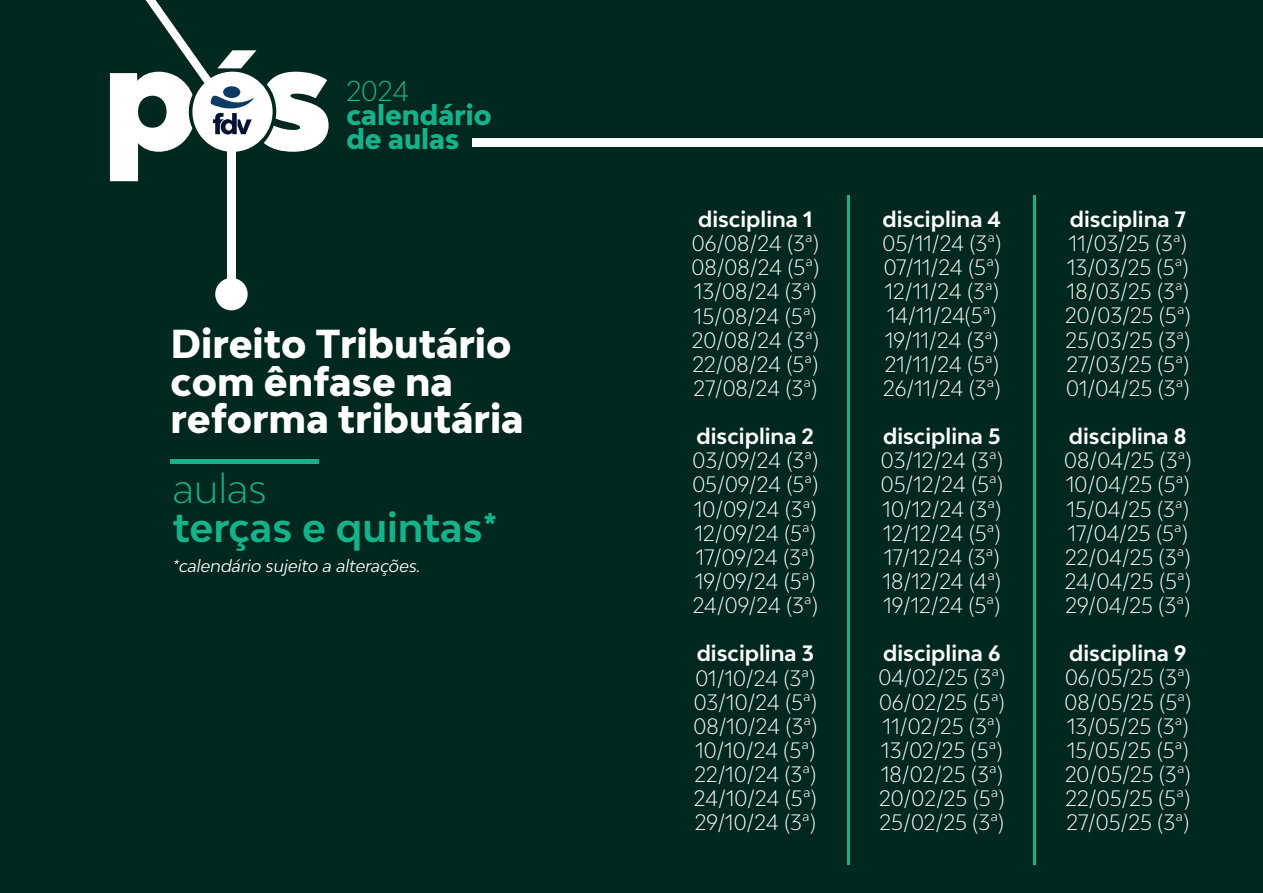
<style>
.page{position:relative;width:1263px;height:893px;background:#00281f}
.page>*{position:absolute;margin:0;border:0;box-sizing:border-box;transform-origin:0 0}
.t1{font:700 39px "Bw Modelica";color:#16b28a}
.t2{font:300 39px "Bw Modelica";color:#16b28a}
.t3{font:800 38.25px/37.8px "Bw Modelica";color:#fff}
.t4{font:800 27px/24.2px "Bw Modelica";color:#16b28a}
.t5{font:300 27px "Bw Modelica";color:#16b28a}
.t6{font:300 21px/24.2px "Bw Modelica";color:#fff}
.t7{font:700 21px "Bw Modelica";color:#fff}
.t8{font:italic 16.5px "Bw Modelica";color:#fff}
</style>
<div class="page">
<div style="left:171px;top:459px;width:148px;height:5px;background:#16b28a"></div>
<div style="left:192px;top:72px;width:81px;height:80px;background:#fff;border-radius:50%"></div>
<svg style="left:264px;top:72px;width:65px;height:80px"></svg>
<div style="left:472px;top:138px;width:791px;height:8px;background:#fff"></div>
<svg style="left:110px;top:0;width:146px;height:181px"></svg>
<div style="left:228px;top:142px;width:8px;height:149px;background:#fff"></div>
<div style="left:215px;top:278px;width:33px;height:32px;background:#fff;border-radius:50%"></div>
<hr style="left:847px;top:196px;width:3px;height:669px;background:#16b28a">
<hr style="left:1033px;top:196px;width:3px;height:669px;background:#16b28a">
<p class="t5" style="left:346px;top:73px;width:64px">2024</p>
<p class="t4" style="left:346px;top:102px;width:147px">calendário de aulas</p>
<h2 class="t3" style="left:171px;top:324px;width:355px">Direito Tributário com ênfase na reforma tributária</h2>
<h1 class="t2" style="left:173px;top:463px;width:95px">aulas</h1>
<h1 class="t1" style="left:173px;top:503px;width:327px">terças e quintas*</h1>
<p class="t8" style="left:173px;top:555px;width:249px">*calendário sujeito a alterações.</p>
<p class="t7" style="left:698px;top:206px;width:116px">disciplina 1</p>
<p class="t6" style="left:691px;top:231px;width:129px">06/08/24 (3ª)<br>08/08/24 (5ª)<br>13/08/24 (3ª)<br>15/08/24 (5ª)<br>20/08/24 (3ª)<br>22/08/24 (5ª)<br>27/08/24 (3ª)</p>
<p class="t7" style="left:697px;top:423px;width:119px">disciplina 2</p>
<p class="t6" style="left:692px;top:448px;width:127px">03/09/24 (3ª)<br>05/09/24 (5ª)<br>10/09/24 (3ª)<br>12/09/24 (5ª)<br>17/09/24 (3ª)<br>19/09/24 (5ª)<br>24/09/24 (3ª)</p>
<p class="t7" style="left:697px;top:640px;width:119px">disciplina 3</p>
<p class="t6" style="left:693px;top:665px;width:125px;text-align:justify">01/10/24 (3ª)<br>03/10/24 (5ª)<br>08/10/24 (3ª)<br>10/10/24 (5ª)<br>22/10/24 (3ª)<br>24/10/24 (5ª)<br>29/10/24 (3ª)</p>
<p class="t7" style="left:882px;top:206px;width:120px">disciplina 4</p>
<p class="t6" style="left:882px;top:231px;width:120px">05/11/24 (3ª)<br>07/11/24 (5ª)<br>12/11/24 (3ª)<br>14/11/24(5ª)<br>19/11/24 (3ª)<br>21/11/24 (5ª)<br>26/11/24 (3ª)</p>
<p class="t7" style="left:883px;top:423px;width:119px">disciplina 5</p>
<p class="t6" style="left:881px;top:448px;width:124px">03/12/24 (3ª)<br>05/12/24 (5ª)<br>10/12/24 (3ª)<br>12/12/24 (5ª)<br>17/12/24 (3ª)<br>18/12/24 (4ª)<br>19/12/24 (5ª)</p>
<p class="t7" style="left:883px;top:640px;width:119px">disciplina 6</p>
<p class="t6" style="left:879px;top:665px;width:128px">04/02/25 (3ª)<br>06/02/25 (5ª)<br>11/02/25 (3ª)<br>13/02/25 (5ª)<br>18/02/25 (3ª)<br>20/02/25 (5ª)<br>25/02/25 (3ª)</p>
<p class="t7" style="left:1070px;top:205px;width:118px">disciplina 7</p>
<p class="t6" style="left:1065px;top:231px;width:127px">11/03/25 (3ª)<br>13/03/25 (5ª)<br>18/03/25 (3ª)<br>20/03/25 (5ª)<br>25/03/25 (3ª)<br>27/03/25 (5ª)<br>01/04/25 (3ª)</p>
<p class="t7" style="left:1069px;top:423px;width:119px">disciplina 8</p>
<p class="t6" style="left:1064px;top:448px;width:129px">08/04/25 (3ª)<br>10/04/25 (5ª)<br>15/04/25 (3ª)<br>17/04/25 (5ª)<br>22/04/25 (3ª)<br>24/04/25 (5ª)<br>29/04/25 (3ª)</p>
<p class="t7" style="left:1069px;top:640px;width:119px">disciplina 9</p>
<p class="t6" style="left:1064px;top:665px;width:128px">06/05/25 (3ª)<br>08/05/25 (5ª)<br>13/05/25 (3ª)<br>15/05/25 (5ª)<br>20/05/25 (3ª)<br>22/05/25 (5ª)<br>27/05/25 (3ª)</p>
</div>
